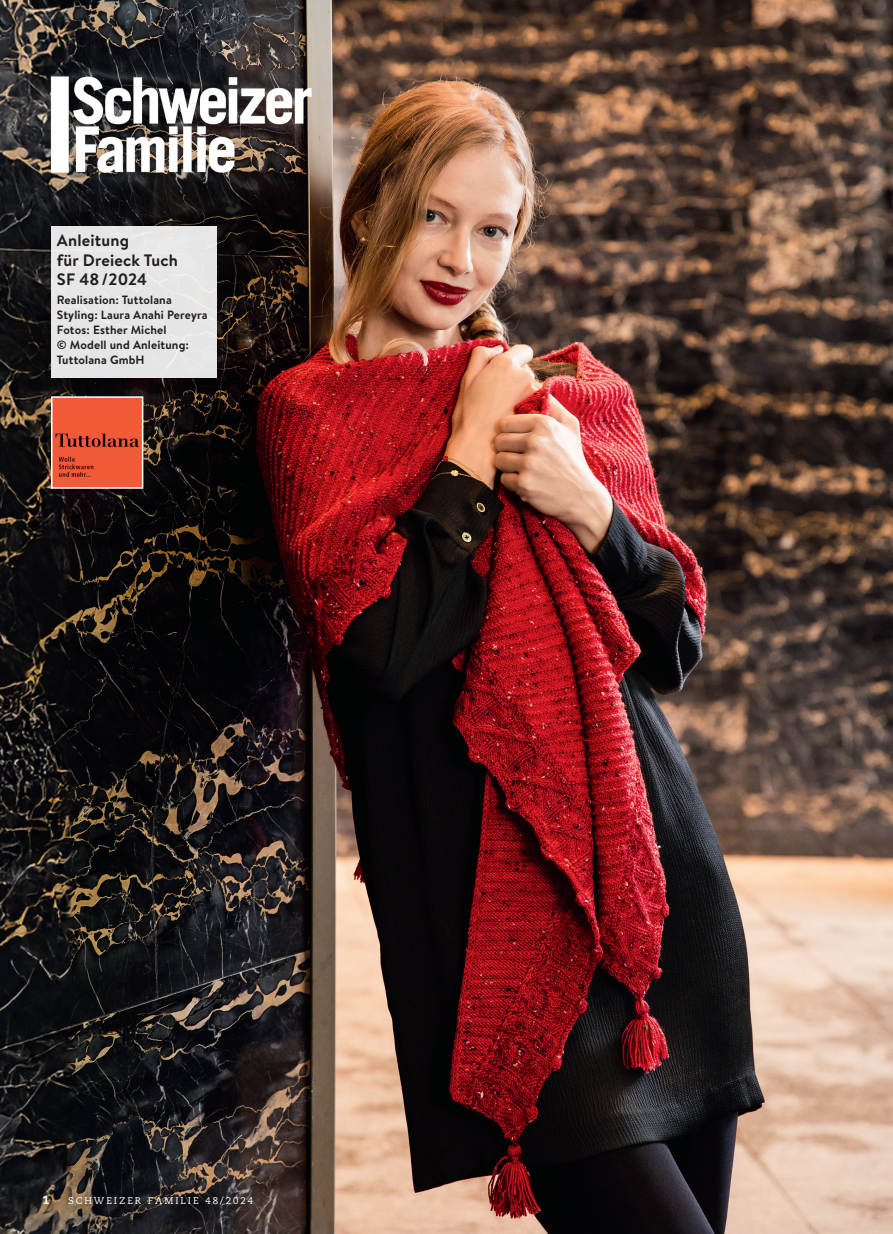
<style>
.page{position:relative;width:893px;height:1234px;background:#fff}
.page>*{position:absolute;margin:0;border:0;box-sizing:border-box;transform-origin:0 0}
.t1{font:700 16.5px/19.5px "Brandon Text";letter-spacing:.01em;color:#231f20}
.t2{font:700 12px/15px "Brandon Text";letter-spacing:.01em;color:#231f20}
.t3{font:800 12px "Caecilia";color:#fff}
.t4{font:9.75px "Caecilia";letter-spacing:.2em;color:#fff}
</style>
<div class="page">
<img style="left:0;top:0;width:893px;height:1233px">
<img style="left:54px;top:399px;width:86px;height:86px">
<div style="left:51px;top:396px;width:92px;height:92px;border:2px solid #fff"></div>
<div style="left:51px;top:226px;width:166px;height:151px;background:#e6e5e6"></div>
<img style="left:51px;top:76px;width:261px;height:97px">
<div style="left:38px;top:1189px;width:22px;height:26px;background:#231f20;opacity:.75"></div>
<div style="left:63px;top:1190px;width:201px;height:25px;background:#231f20;opacity:.75"></div>
<h1 class="t1" style="left:57px;top:230px;width:122px">Anleitung<br>für Dreieck Tuch<br>SF 48/2024</h1>
<p class="t2" style="left:57px;top:292px;width:152px">Realisation: Tuttolana<br>Styling: Laura Anahi Pereyra<br>Fotos: Esther Michel<br>© Modell und Anleitung:<br>Tuttolana GmbH</p>
<p class="t3" style="left:43px;top:1192px;width:9px">1</p>
<p class="t4" style="left:68px;top:1194px;width:187px">SCHWEIZER FAMILIE 48/2024</p>
</div>
